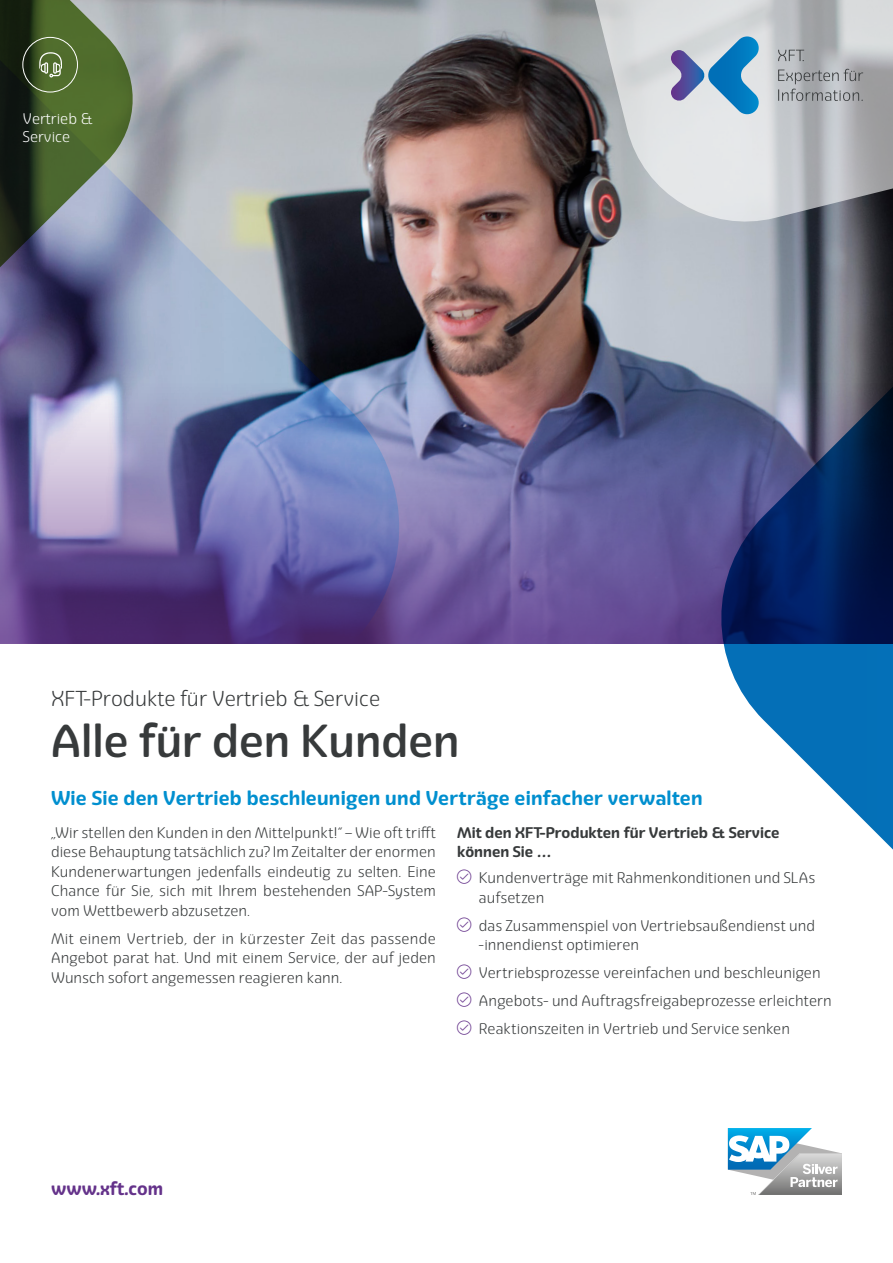
<style>
.page{position:relative;width:893px;height:1263px;background:#fff}
.page>*{position:absolute;margin:0;border:0;box-sizing:border-box;transform-origin:0 0}
.t1{font:500 45px "Eigerdals";color:#373a3b}
.t2{font:300 21px "Eigerdals";color:#373a3b}
.t3{font:700 19.5px "Eigerdals";letter-spacing:.01em;color:#008fcf}
.t4{font:700 18px "Eigerdals";color:#64328a}
.t5{font:300 15px/19.5px "Eigerdals";letter-spacing:.005em;color:#373a3b;text-align:justify}
.t6{font:700 15px/19.5px "Eigerdals";color:#373a3b}
.t7{font:300 15px/18px "Eigerdals";color:#fff}
.s1{color:#64328a}
</style>
<div class="page">
<img style="left:141px;top:0;width:752px;height:378px">
<svg style="left:141px;top:56px;width:274px;height:322px;background:#8a8e97"></svg>
<svg style="left:512px;top:0;width:381px;height:234px;background:#a6a5a7"></svg>
<svg style="left:671px;top:36px;width:89px;height:79px;background:#83aacc"></svg>
<svg style="left:778px;top:50px;width:26px;height:11px"></svg>
<svg style="left:778px;top:69px;width:85px;height:32px;background:#a1a4a7"></svg>
<svg style="left:728px;top:1128px;width:114px;height:67px"></svg>
<img style="left:0;top:378px;width:893px;height:265px">
<svg style="left:707px;top:382px;width:186px;height:468px"></svg>
<svg style="left:0;top:0;width:141px;height:397px;background:#5a6567"></svg>
<div style="left:22px;top:37px;width:56px;height:56px;border:1px solid #fff;border-radius:50%"></div>
<svg style="left:39px;top:52px;width:23px;height:25px"></svg>
<p class="t7" style="left:23px;top:110px;width:71px">Vertrieb &amp;<br>Service</p>
<h2 class="t2" style="left:51px;top:686px;width:331px">XFT-Produkte für Vertrieb &amp; Service</h2>
<h1 class="t1" style="left:51px;top:714px;width:410px">Alle für den Kunden</h1>
<h3 class="t3" style="left:51px;top:787px;width:653px">Wie Sie den Vertrieb beschleunigen und Verträge einfacher verwalten</h3>
<p class="t5" style="left:51px;top:823px;width:386px">„Wir stellen den Kunden in den Mittelpunkt!“ – Wie oft trifft diese Behauptung tatsächlich zu? Im Zeitalter der enormen Kundenerwartungen jedenfalls eindeutig zu selten. Eine Chance für Sie, sich mit Ihrem bestehenden SAP-System vom Wettbewerb abzusetzen.</p>
<p class="t5" style="left:51px;top:929px;width:386px">Mit einem Vertrieb, der in kürzester Zeit das passende Angebot parat hat. Und mit einem Service, der auf jeden Wunsch sofort angemessen reagieren kann.</p>
<p class="t6" style="left:457px;top:823px;width:324px">Mit den XFT-Produkten für Vertrieb &amp; Service können Sie …</p>
<p class="t5" style="left:479px;top:868px;width:338px;text-indent:-22px"><span class="s1">●</span> Kundenverträge mit Rahmenkonditionen und SLAs aufsetzen</p>
<p class="t5" style="left:479px;top:916px;width:338px;text-indent:-22px"><span class="s1">●</span> das Zusammenspiel von Vertriebsaußendienst und -innendienst optimieren</p>
<p class="t5" style="left:457px;top:963px;width:365px"><span class="s1">●</span> Vertriebsprozesse vereinfachen und beschleunigen</p>
<p class="t5" style="left:457px;top:991px;width:376px"><span class="s1">●</span> Angebots- und Auftragsfreigabeprozesse erleichtern</p>
<p class="t5" style="left:457px;top:1019px;width:334px"><span class="s1">●</span> Reaktionszeiten in Vertrieb und Service senken</p>
<p class="t4" style="left:51px;top:1178px;width:114px">www.xft.com</p>
</div>
